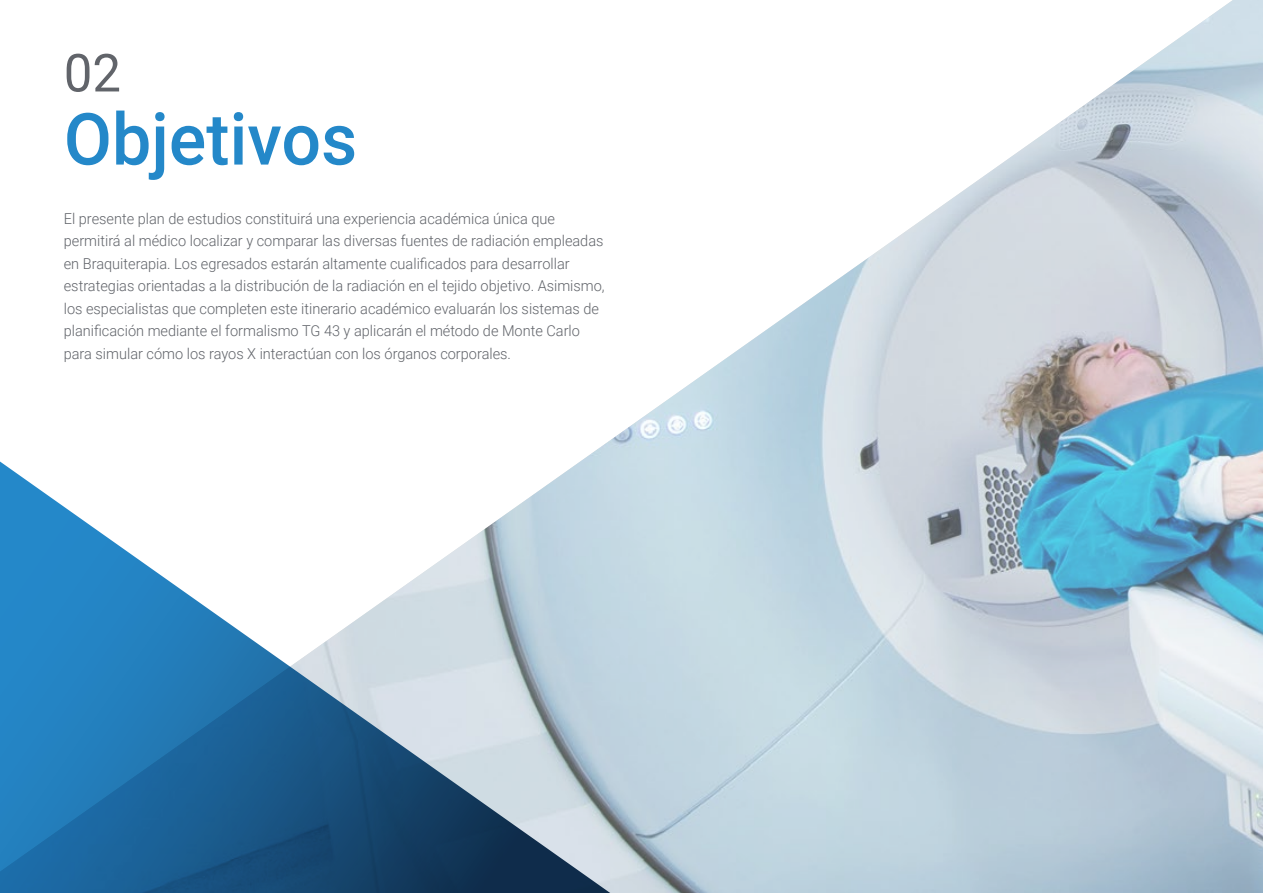
<style>
.page{position:relative;width:1263px;height:893px;background:#fff}
.page>*{position:absolute;margin:0;border:0;box-sizing:border-box;transform-origin:0 0}
.t1{font:500 72px "Roboto";color:#2488c9}
.t2{font:52.5px "Roboto";color:#61646a}
.t3{font:300 15px/22.5px "Roboto";color:#61646a}
</style>
<div class="page">
<img style="left:602px;top:0;width:661px;height:893px">
<svg style="left:0;top:446px;width:640px;height:447px"></svg>
<h2 class="t2" style="left:64px;top:36px;width:59px">02</h2>
<h1 class="t1" style="left:64px;top:89px;width:295px">Objetivos</h1>
<p class="t3" style="left:64px;top:207px;width:542px">El presente plan de estudios constituirá una experiencia académica única que permitirá al médico localizar y comparar las diversas fuentes de radiación empleadas en Braquiterapia. Los egresados estarán altamente cualificados para desarrollar estrategias orientadas a la distribución de la radiación en el tejido objetivo. Asimismo, los especialistas que completen este itinerario académico evaluarán los sistemas de planificación mediante el formalismo TG 43 y aplicarán el método de Monte Carlo para simular cómo los rayos X interactúan con los órganos corporales.</p>
</div>
